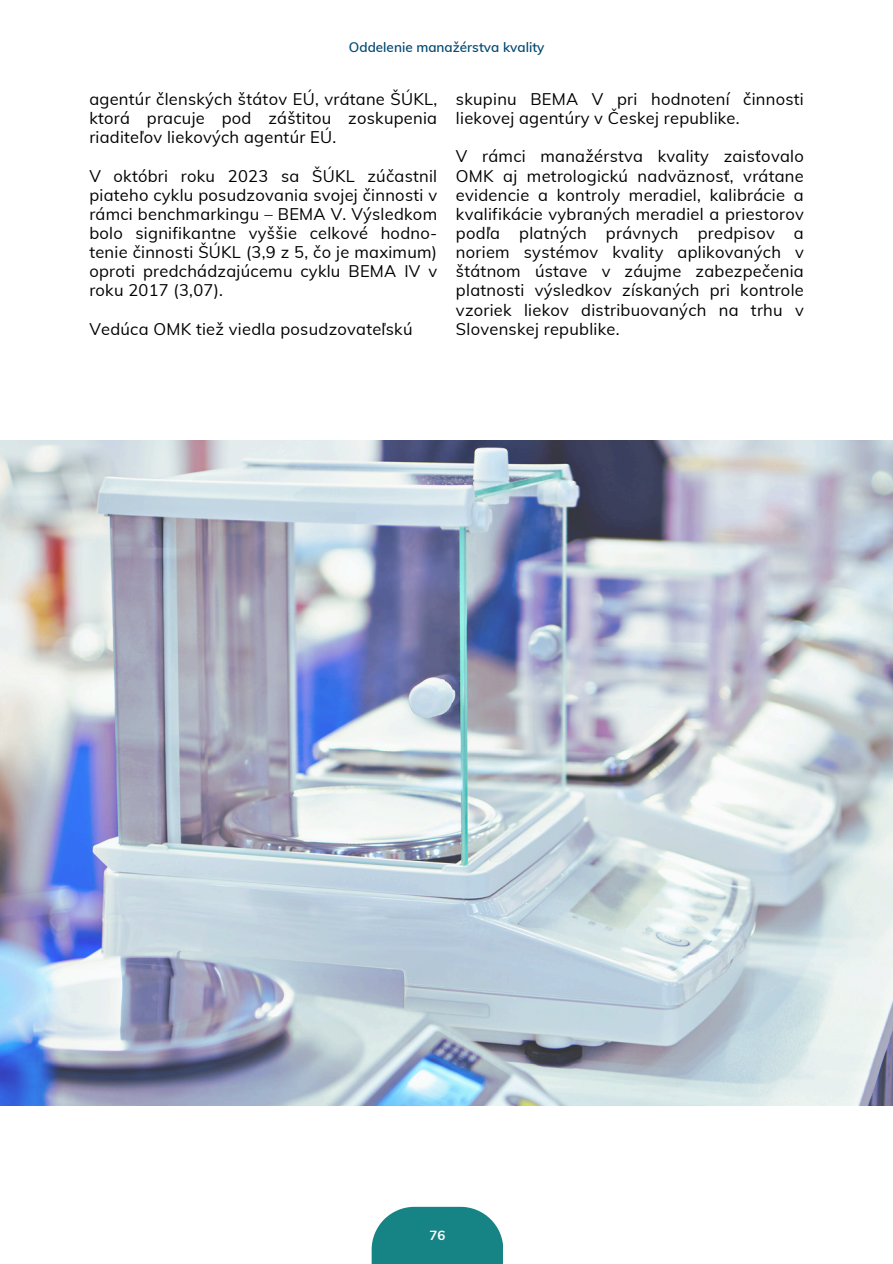
<style>
.page{position:relative;width:893px;height:1264px;background:#fff}
.page>*{position:absolute;margin:0;border:0;box-sizing:border-box;transform-origin:0 0}
.t1{font:16.5px/19.2px "Muli";letter-spacing:.015em;color:#000;text-align:justify}
.t2{font:600 13.5px "Muli";color:#034972}
.t3{font:700 13.2px "Muli";color:#fff}
</style>
<div class="page">
<div style="left:371px;top:1206px;width:132px;height:57px;background:#168384"></div>
<img style="left:0;top:440px;width:892px;height:665px">
<p class="t2" style="left:349px;top:38px;width:197px">Oddelenie manažérstva kvality</p>
<h1 class="t1" style="left:89px;top:89px;width:349px">agentúr členských štátov EÚ, vrátane ŠÚKL, ktorá pracuje pod záštitou zoskupenia riaditeľov liekových agentúr EÚ.</h1>
<h1 class="t1" style="left:89px;top:166px;width:349px">V októbri roku 2023 sa ŠÚKL zúčastnil piateho cyklu posudzovania svojej činnosti v rámci benchmarkingu – BEMA V. Výsledkom bolo signifikantne vyššie celkové hodno&shy;tenie činnosti ŠÚKL (3,9 z 5, čo je maximum) oproti predchádzajúcemu cyklu BEMA IV v roku 2017 (3,07).</h1>
<h1 class="t1" style="left:89px;top:319px;width:325px">Vedúca OMK tiež viedla posudzovateľskú</h1>
<h1 class="t1" style="left:456px;top:89px;width:349px">skupinu BEMA V pri hodnotení činnosti liekovej agentúry v Českej republike.</h1>
<h1 class="t1" style="left:456px;top:147px;width:349px">V rámci manažérstva kvality zaisťovalo OMK aj metrologickú nadväznosť, vrátane evidencie a kontroly meradiel, kalibrácie a kvalifikácie vybraných meradiel a priestorov podľa platných právnych predpisov a noriem systémov kvality aplikovaných v štátnom ústave v záujme zabezpečenia platnosti výsledkov získaných pri kontrole vzoriek liekov distribuovaných na trhu v Slovenskej republike.</h1>
<p class="t3" style="left:429px;top:1226px;width:17px">76</p>
</div>
